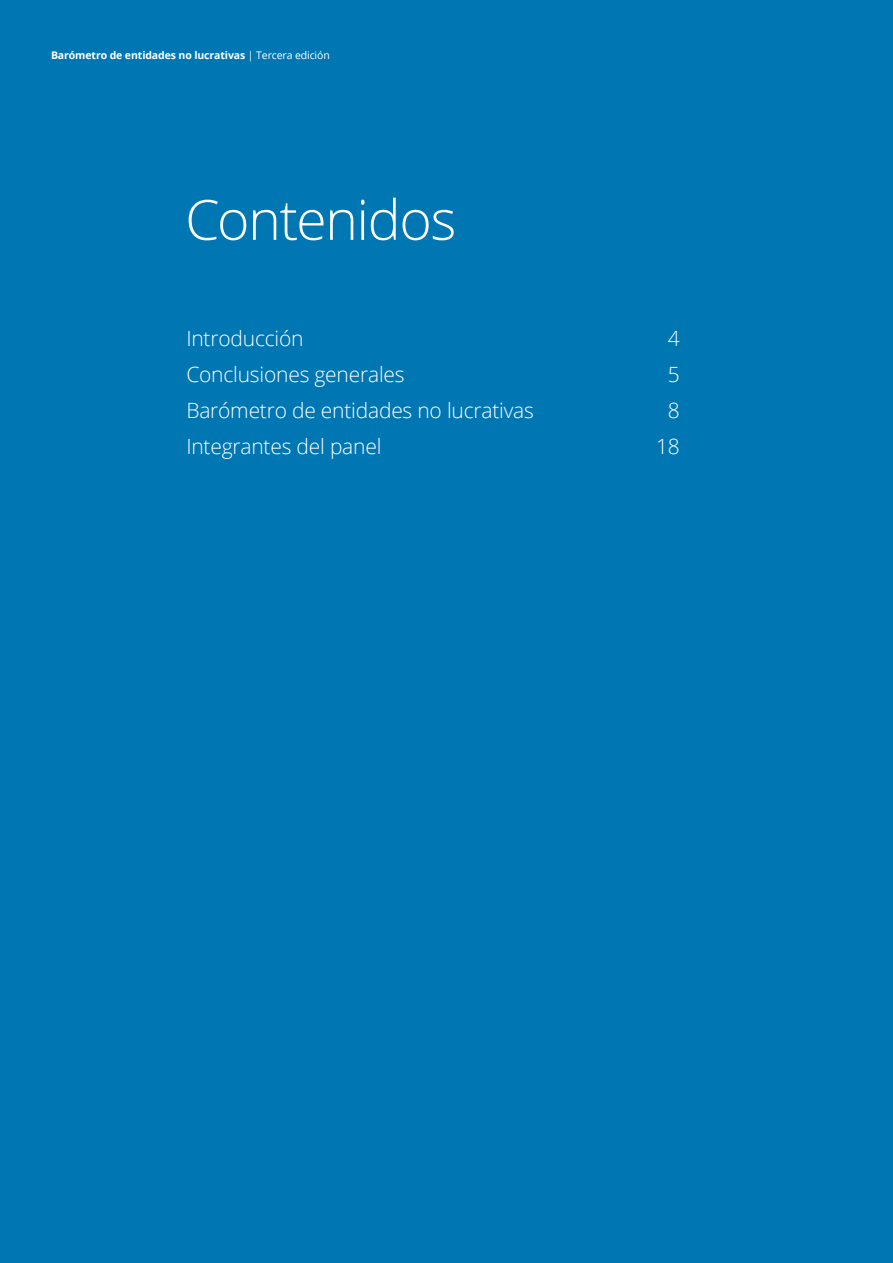
<style>
.page{position:relative;width:893px;height:1263px;background:#0077b3}
.page>*{position:absolute;margin:0;border:0;box-sizing:border-box;transform-origin:0 0}
.t1{font:300 55.5px "Open Sans";letter-spacing:-.025em;color:#fff}
.t2{font:300 21px "Open Sans";letter-spacing:-.01em;color:#fff}
.t3{font:700 10.5px "Open Sans";letter-spacing:-.01em;color:#fff}
.s1{font-weight:400}
</style>
<div class="page">
<p class="t3" style="left:51px;top:48px;width:280px">Barómetro de entidades no lucrativas <span class="s1">| Tercera edición</span></p>
<h1 class="t1" style="left:185px;top:182px;width:273px">Contenidos</h1>
<p class="t2" style="left:186px;top:324px;width:119px">Introducción</p>
<p class="t2" style="left:668px;top:324px;width:13px">4</p>
<p class="t2" style="left:186px;top:360px;width:220px">Conclusiones generales</p>
<p class="t2" style="left:668px;top:360px;width:13px">5</p>
<p class="t2" style="left:186px;top:396px;width:349px">Barómetro de entidades no lucrativas</p>
<p class="t2" style="left:668px;top:396px;width:13px">8</p>
<p class="t2" style="left:186px;top:432px;width:197px">Integrantes del panel</p>
<p class="t2" style="left:656px;top:432px;width:25px">18</p>
</div>
